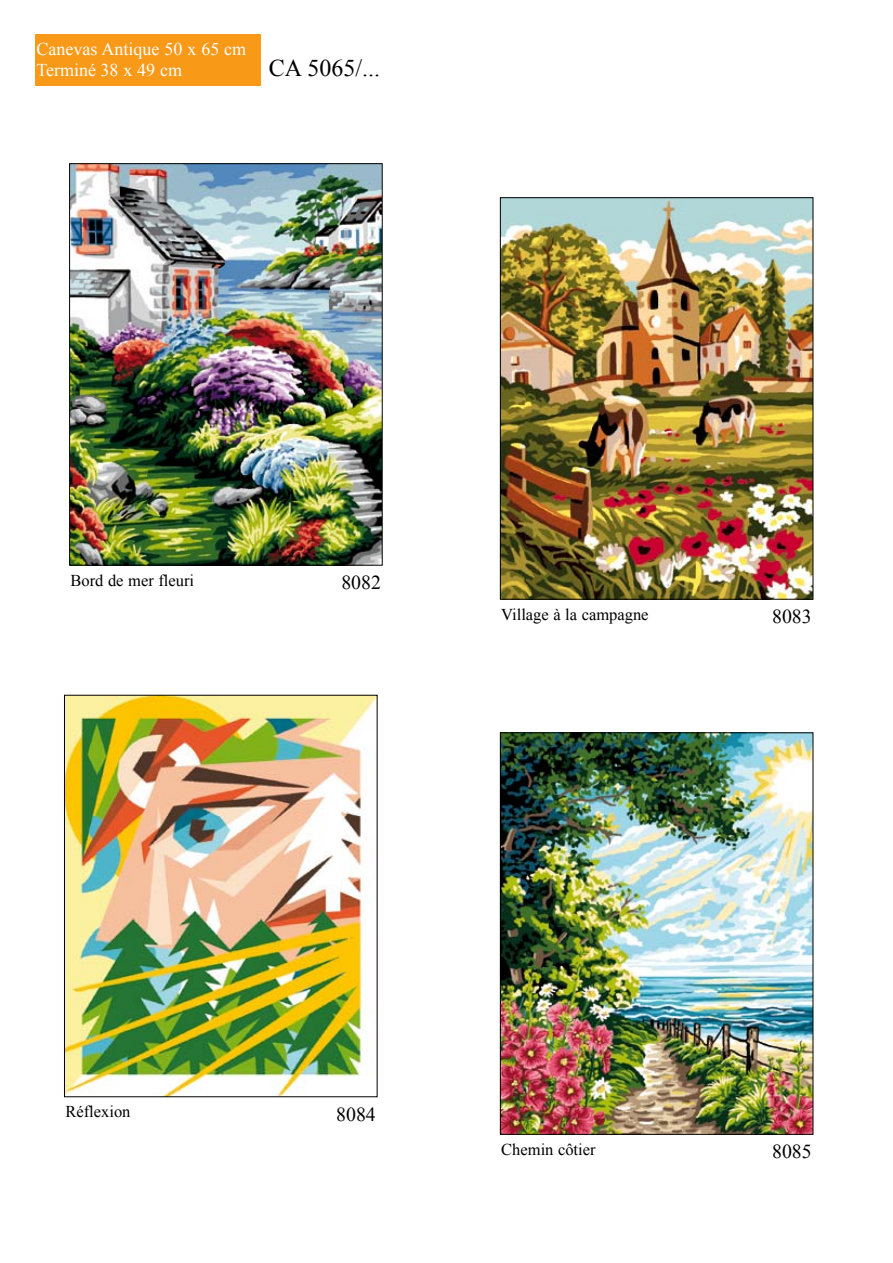
<style>
.page{position:relative;width:893px;height:1263px;background:#fff}
.page>*{position:absolute;margin:0;border:0;box-sizing:border-box;transform-origin:0 0}
.t1{font:24px "Times New Roman";color:#000}
.t2{font:19.8px "Times New Roman";color:#000}
.t3{font:18px/21px "Times New Roman";color:#fff}
.t4{font:16.5px "Times New Roman";color:#000}
</style>
<div class="page">
<img style="left:71px;top:165px;width:310px;height:399px">
<div style="left:69px;top:163px;width:314px;height:403px;border:1px solid #000"></div>
<img style="left:502px;top:199px;width:309px;height:399px">
<div style="left:500px;top:197px;width:313px;height:403px;border:1px solid #000"></div>
<div style="left:35px;top:34px;width:225px;height:51px;background:#f99918"></div>
<img style="left:66px;top:697px;width:309px;height:398px">
<img style="left:502px;top:734px;width:309px;height:399px">
<div style="left:500px;top:732px;width:313px;height:403px;border:1px solid #000"></div>
<p class="t3" style="left:37px;top:39px;width:211px">Canevas Antique 50 x 65 cm<br>Terminé 38 x 49 cm</p>
<h1 class="t1" style="left:269px;top:52px;width:113px">CA 5065/...</h1>
<p class="t4" style="left:71px;top:569px;width:125px">Bord de mer fleuri</p>
<p class="t2" style="left:341px;top:569px;width:41px">8082</p>
<p class="t4" style="left:501px;top:603px;width:149px">Village à la campagne</p>
<p class="t2" style="left:772px;top:603px;width:41px">8083</p>
<p class="t4" style="left:65px;top:1100px;width:67px">Réflexion</p>
<p class="t2" style="left:336px;top:1101px;width:41px">8084</p>
<p class="t4" style="left:501px;top:1138px;width:96px">Chemin côtier</p>
<p class="t2" style="left:772px;top:1138px;width:41px">8085</p>
</div>
